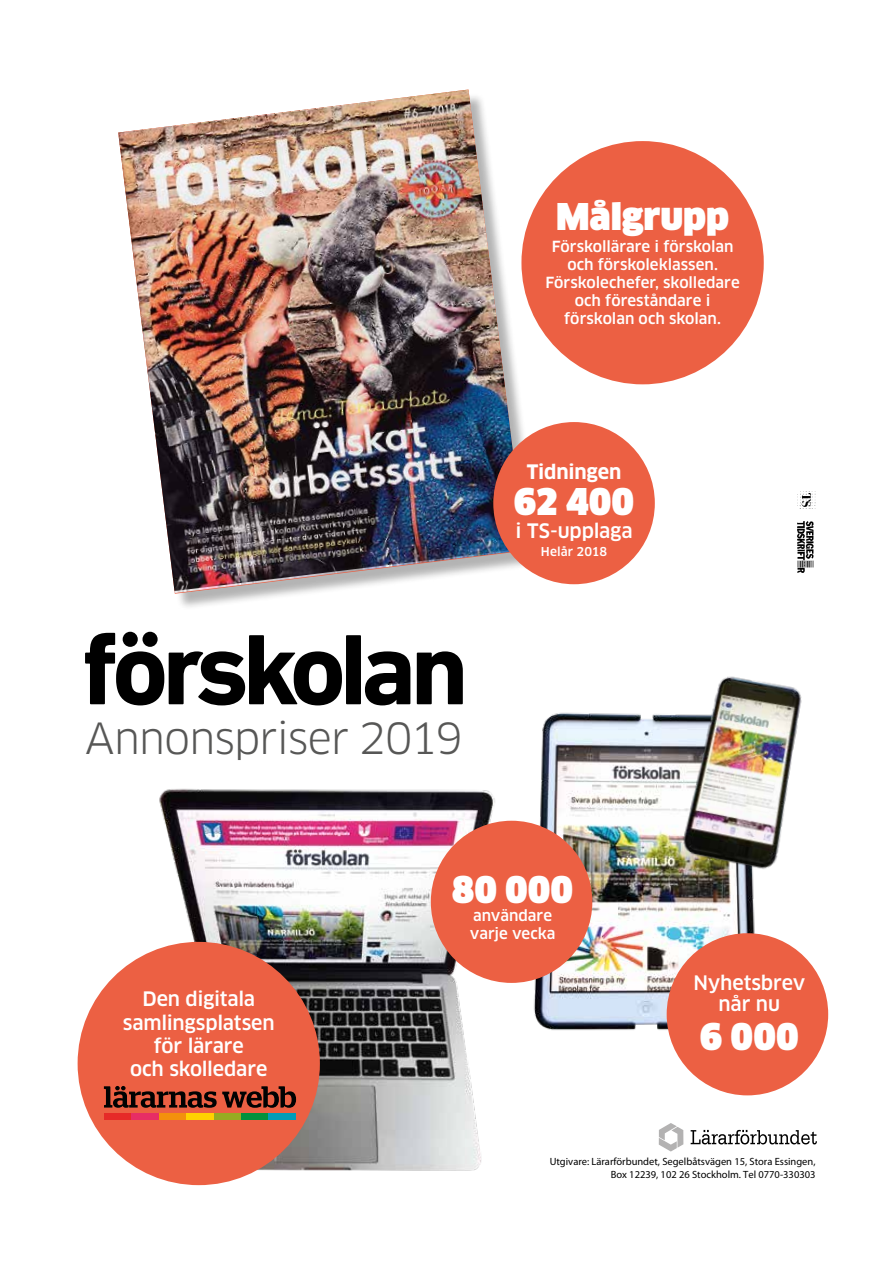
<style>
.page{position:relative;width:893px;height:1263px;background:#fff}
.page>*{position:absolute;margin:0;border:0;box-sizing:border-box;transform-origin:0 0}
.t1{font:42px "Clan";letter-spacing:-.02em;color:#575756}
.t2{font:900 36px "Clan";color:#fff}
.t3{font:500 19.5px/23.4px "Clan";letter-spacing:-.01em;color:#fff;text-align:center}
.t4{font:700 19.5px "Clan";letter-spacing:-.01em;color:#fff}
.t5{font:500 15px/18px "Clan";color:#fff}
.t6{font:500 12px "Clan";letter-spacing:.005em;color:#fff}
.t7{font:10.5px/12.6px "Myriad Pro";color:#000;text-align:right}
</style>
<div class="page">
<svg style="left:417px;top:651px;width:46px;height:53px"></svg>
<svg style="left:85px;top:633px;width:325px;height:72px"></svg>
<div style="left:121px;top:92px;width:421px;height:519px;background:#000;opacity:.3"></div>
<img style="left:118px;top:90px;width:407px;height:503px">
<img style="left:523px;top:712px;width:235px;height:327px">
<img style="left:154px;top:788px;width:349px;height:397px">
<div style="left:431px;top:821px;width:161px;height:162px;background:#ec6043;border-radius:50%"></div>
<div style="left:78px;top:942px;width:242px;height:243px;background:#ec6043;border-radius:50%"></div>
<div style="left:104px;top:1113px;width:28px;height:6px;background:#e62a28"></div>
<div style="left:132px;top:1113px;width:27px;height:6px;background:#e72d65"></div>
<div style="left:159px;top:1113px;width:27px;height:6px;background:#f3900c"></div>
<div style="left:186px;top:1113px;width:28px;height:6px;background:#ffd100"></div>
<div style="left:214px;top:1113px;width:27px;height:6px;background:#97ab22"></div>
<div style="left:241px;top:1113px;width:28px;height:6px;background:#00913d"></div>
<div style="left:268px;top:1113px;width:28px;height:6px;background:#009db9"></div>
<svg style="left:104px;top:1086px;width:192px;height:22px"></svg>
<div style="left:667px;top:933px;width:161px;height:162px;background:#ec6043;border-radius:50%"></div>
<img style="left:663px;top:676px;width:139px;height:208px">
<svg style="left:691px;top:1130px;width:126px;height:14px"></svg>
<svg style="left:659px;top:1123px;width:24px;height:28px"></svg>
<div style="left:521px;top:141px;width:243px;height:243px;background:#ec6043;border-radius:50%"></div>
<div style="left:493px;top:422px;width:162px;height:162px;background:#ec6043;border-radius:50%"></div>
<img style="left:797px;top:521px;width:17px;height:52px">
<img style="left:797px;top:491px;width:19px;height:18px">
<h2 class="t2" style="left:556px;top:194px;width:174px">Målgrupp</h2>
<p class="t5" style="left:545px;top:238px;width:196px;text-align:center">Förskollärare i förskolan och förskoleklassen.<br>Förskolechefer, skolledare och föreståndare i förskolan och skolan.</p>
<h3 class="t4" style="left:527px;top:460px;width:96px">Tidningen</h3>
<h2 class="t2" style="left:514px;top:480px;width:122px">62 400</h2>
<h3 class="t3" style="left:515px;top:519px;width:119px">i TS-upplaga</h3>
<p class="t6" style="left:541px;top:544px;width:68px">Helår 2018</p>
<h1 class="t1" style="left:85px;top:713px;width:379px">Annonspriser 2019</h1>
<h3 class="t3" style="left:123px;top:987px;width:153px">Den digitala samlingsplatsen för lärare<br>och skolledare</h3>
<h2 class="t2" style="left:452px;top:868px;width:123px">80 000</h2>
<p class="t5" style="left:470px;top:907px;width:87px">användare varje vecka</p>
<h3 class="t3" style="left:693px;top:973px;width:113px;line-height:21px">Nyhetsbrev når nu</h3>
<h2 class="t2" style="left:700px;top:1015px;width:100px">6 000</h2>
<p class="t7" style="left:550px;top:1155px;width:267px">Utgivare: Lärarförbundet, Segelbåtsvägen 15, Stora Essingen,<br>Box 12239, 102 26 Stockholm. Tel 0770-330303</p>
</div>
